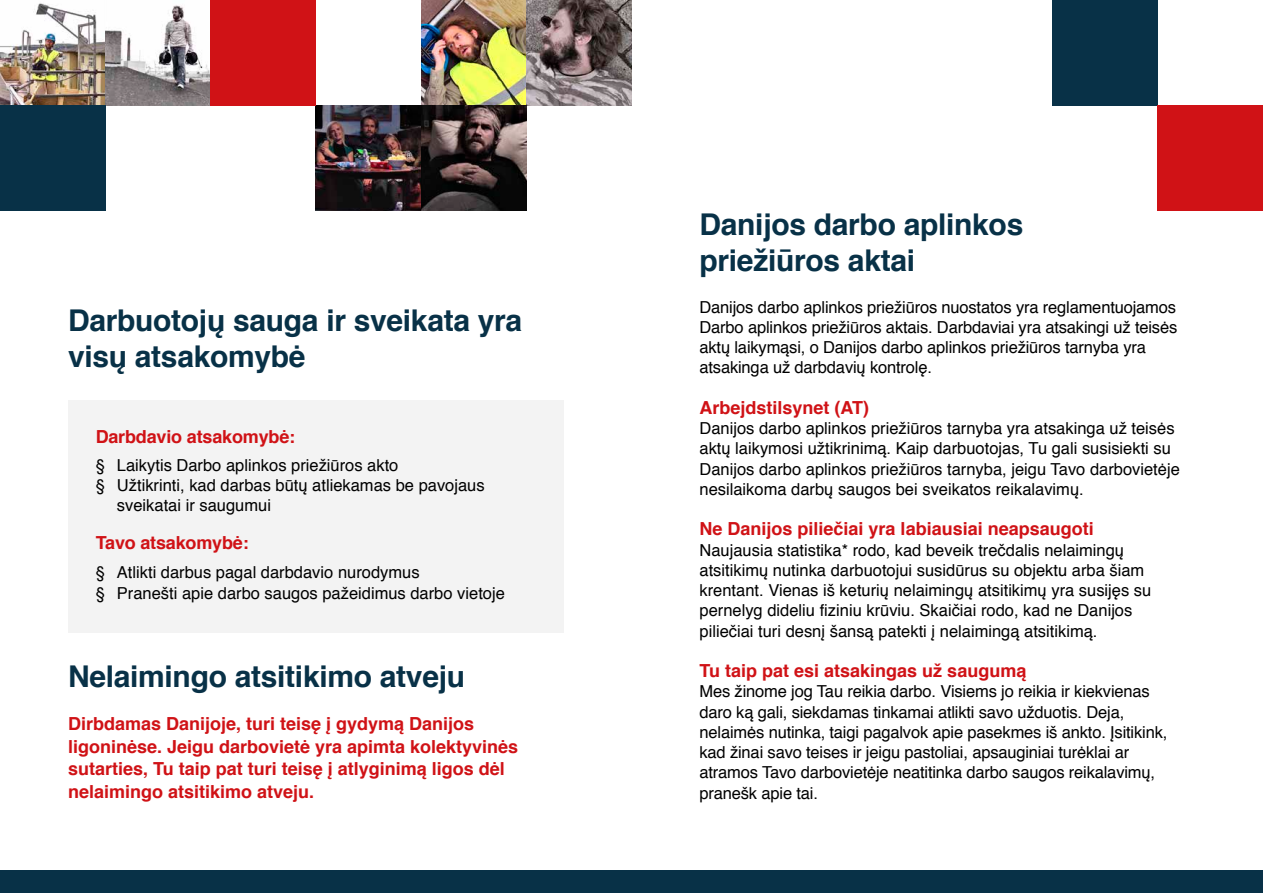
<style>
.page{position:relative;width:1263px;height:893px;background:#fff}
.page>*{position:absolute;margin:0;border:0;box-sizing:border-box;transform-origin:0 0}
.t1{font:700 30px/36px "Helvetica";letter-spacing:-.01em;color:#083147}
.t2{font:700 18px/22.5px "Helvetica";color:#d01216}
.t3{font:16.5px/20.2px "Helvetica";color:#000}
</style>
<div class="page">
<div style="left:631px;top:870px;width:632px;height:23px;background:#083147"></div>
<div style="left:0;top:870px;width:631px;height:23px;background:#083147"></div>
<div style="left:1052px;top:0;width:106px;height:105px;background:#083147"></div>
<div style="left:1158px;top:105px;width:105px;height:105px;background:#d01216"></div>
<div style="left:68px;top:400px;width:495px;height:232px;background:#f3f3f3"></div>
<img style="left:0;top:3px;width:210px;height:102px">
<img style="left:421px;top:0;width:210px;height:105px">
<img style="left:316px;top:105px;width:210px;height:105px">
<div style="left:0;top:105px;width:105px;height:105px;background:#083147"></div>
<div style="left:210px;top:0;width:106px;height:105px;background:#d01216"></div>
<h1 class="t1" style="left:68px;top:303px;width:456px">Darbuotojų sauga ir sveikata yra visų atsakomybė</h1>
<p class="t2" style="left:96px;top:425px;width:201px">Darbdavio atsakomybė:</p>
<p class="t3" style="left:96px;top:456px;width:304px">§ Laikytis Darbo aplinkos priežiūros akto</p>
<p class="t3" style="left:96px;top:476px;width:391px">§ Užtikrinti, kad darbas būtų atliekamas be pavojaus</p>
<p class="t3" style="left:117px;top:496px;width:156px">sveikatai ir saugumui</p>
<p class="t2" style="left:96px;top:532px;width:155px">Tavo atsakomybė:</p>
<p class="t3" style="left:96px;top:562px;width:411px;line-height:20.7px">§ Atlikti darbus pagal darbdavio nurodymus<br>§ Pranešti apie darbo saugos pažeidimus darbo vietoje</p>
<h1 class="t1" style="left:68px;top:659px;width:399px">Nelaimingo atsitikimo atveju</h1>
<p class="t2" style="left:68px;top:713px;width:452px">Dirbdamas Danijoje, turi teisę į gydymą Danijos ligoninėse. Jeigu darbovietė yra apimta kolektyvinės sutarties, Tu taip pat turi teisę į atlyginimą ligos dėl nelaimingo atsitikimo atveju.</p>
<h1 class="t1" style="left:699px;top:207px;width:325px">Danijos darbo aplinkos priežiūros aktai</h1>
<p class="t3" style="left:699px;top:297px;width:479px">Danijos darbo aplinkos priežiūros nuostatos yra reglamentuojamos Darbo aplinkos priežiūros aktais. Darbdaviai yra atsakingi už teisės aktų laikymąsi, o Danijos darbo aplinkos priežiūros tarnyba yra atsakinga už darbdavių kontrolę.</p>
<p class="t2" style="left:699px;top:396px;width:171px">Arbejdstilsynet (AT)</p>
<p class="t3" style="left:699px;top:419px;width:482px">Danijos darbo aplinkos priežiūros tarnyba yra atsakinga už teisės aktų laikymosi užtikrinimą. Kaip darbuotojas, Tu gali susisiekti su Danijos darbo aplinkos priežiūros tarnyba, jeigu Tavo darbovietėje nesilaikoma darbų saugos bei sveikatos reikalavimų.</p>
<p class="t2" style="left:699px;top:518px;width:396px">Ne Danijos piliečiai yra labiausiai neapsaugoti</p>
<p class="t3" style="left:699px;top:540px;width:453px">Naujausia statistika* rodo, kad beveik trečdalis nelaimingų atsitikimų nutinka darbuotojui susidūrus su objektu arba šiam krentant. Vienas iš keturių nelaimingų atsitikimų yra susijęs su pernelyg dideliu fiziniu krūviu. Skaičiai rodo, kad ne Danijos piliečiai turi desnį šansą patekti į nelaimingą atsitikimą.</p>
<p class="t2" style="left:699px;top:660px;width:328px">Tu taip pat esi atsakingas už saugumą</p>
<p class="t3" style="left:699px;top:682px;width:469px">Mes žinome jog Tau reikia darbo. Visiems jo reikia ir kiekvienas daro ką gali, siekdamas tinkamai atlikti savo užduotis. Deja, nelaimės nutinka, taigi pagalvok apie pasekmes iš ankto. Įsitikink, kad žinai savo teises ir jeigu pastoliai, apsauginiai turėklai ar atramos Tavo darbovietėje neatitinka darbo saugos reikalavimų, pranešk apie tai.</p>
</div>
